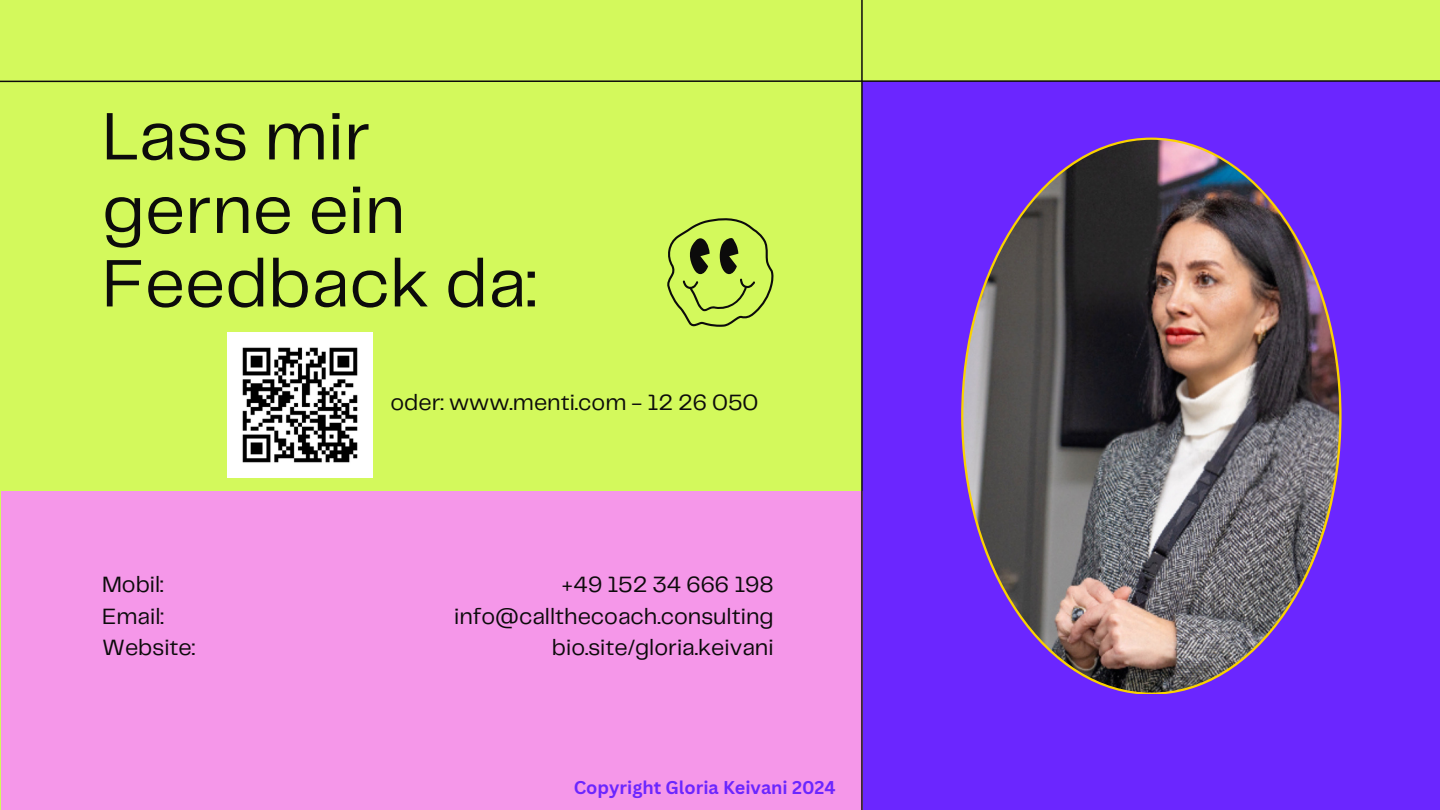
<style>
.page{position:relative;width:1440px;height:810px;background:#d3f95c}
.page>*{position:absolute;margin:0;border:0;box-sizing:border-box;transform-origin:0 0}
.t1{font:69.7px/73.5px "Telegraf";color:#0c0b0b}
.t2{font:23px/31.5px "Telegraf";color:#0c0b0b}
.t3{font:700 18px "Canva Sans";color:#6b26ff}
</style>
<div class="page">
<div style="left:863px;top:81px;width:577px;height:729px;background:#6b26ff"></div>
<svg style="left:0;top:80px;width:1440px;height:3px"></svg>
<div style="left:1px;top:492px;width:862px;height:318px;background:#f597e9"></div>
<hr style="left:861px;top:0;width:2px;height:810px;background:#0c0b0b">
<img style="left:961px;top:138px;width:381px;height:556px">
<svg style="left:667px;top:218px;width:107px;height:109px"></svg>
<img style="left:227px;top:333px;width:145px;height:144px">
<p class="t1" style="left:102px;top:103px;width:436px">Lass mir gerne ein<br>Feedback da:</p>
<p class="t2" style="left:102px;top:570px;width:95px">Mobil:<br>Email:<br>Website:</p>
<h2 class="t2" style="left:391px;top:388px;width:369px">oder: www.menti.com - 12 26 050</h2>
<h2 class="t2" style="left:454px;top:570px;width:321px;text-align:right">+49 152 34 666 198 info@callthecoach.consulting bio.site/gloria.keivani</h2>
<h2 class="t3" style="left:574px;top:774px;width:264px">Copyright Gloria Keivani 2024</h2>
</div>
